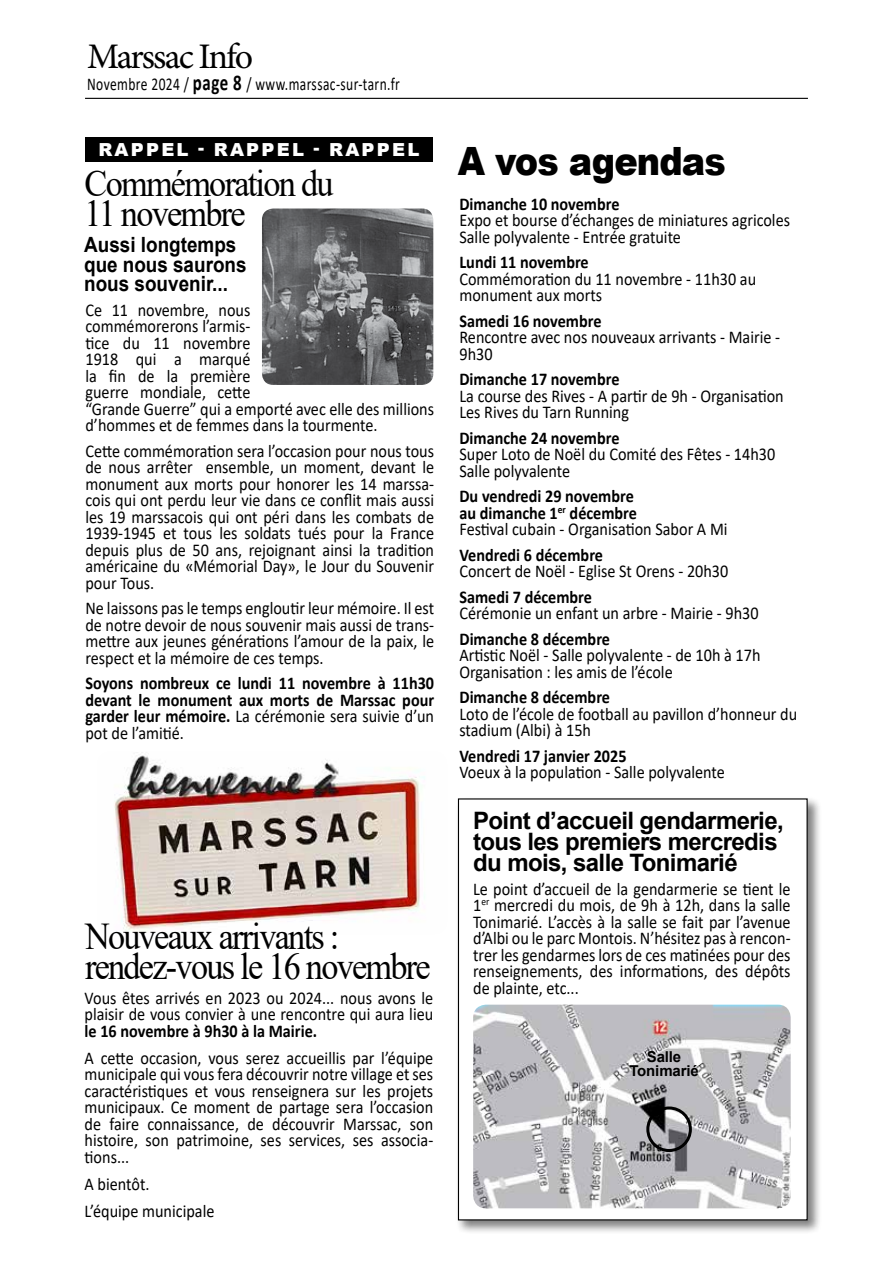
<style>
.page{position:relative;width:893px;height:1263px;background:#fff}
.page>*{position:absolute;margin:0;border:0;box-sizing:border-box;transform-origin:0 0}
.t1{font:900 39px "Arial";color:#000;scale:.9 1}
.t2{font:37.8px/30px "Times New Roman";letter-spacing:-.05em;color:#000;scale:.9 1}
.t3{font:36px "Minion Pro";letter-spacing:-.055em;color:#000}
.t4{font:700 24px/21px "Arial";letter-spacing:-.025em;color:#000}
.t5{font:700 21px/19.5px "Arial";color:#000;scale:.9 1}
.t6{font:18px/16.5px "Calibri";color:#000;scale:.9 1}
.t7{font:700 18px/16.5px "Calibri";color:#000;scale:.9 1}
.t8{font:18px "Calibri";letter-spacing:.03em;color:#000;scale:.75 1}
.t9{font:900 18px "Arial";letter-spacing:.125em;color:#fff}
.t10{font:700 15px/13.5px "Arial";letter-spacing:-.01em;color:#000;text-align:center}
.s1{font-weight:700;font-size:22.5px}
.s2{font-weight:400}
</style>
<div class="page">
<hr style="left:85px;top:98px;width:723px;height:1px;background:#000">
<img style="left:114px;top:755px;width:311px;height:176px">
<div style="left:456px;top:796px;width:366px;height:439px;background:#000;opacity:.5"></div>
<div style="left:458px;top:798px;width:350px;height:422px;background:#fff;border:1px solid #000"></div>
<img style="left:473px;top:1005px;width:318px;height:203px">
<div style="left:646px;top:1106px;width:46px;height:46px;border:3px solid #000;border-radius:50%"></div>
<img style="left:263px;top:209px;width:169px;height:175px">
<div style="left:259px;top:205px;width:177px;height:183px;border:3px solid #fff;border-radius:13px"></div>
<div style="left:85px;top:137px;width:348px;height:25px;background:#000"></div>
<h3 class="t3" style="left:87px;top:33px;width:168px">Marssac Info</h3>
<p class="t8" style="left:87px;top:72px;width:419px">Novembre 2024 / <span class="s1">page 8</span> / www.marssac-sur-tarn.fr</p>
<p class="t9" style="left:98px;top:136px;width:163px">RAPPEL - Rappel</p>
<p class="t9" style="left:314px;top:136px;width:107px">- RAPPEL</p>
<h2 class="t2" style="left:85px;top:167px;width:278px">Commémoration du<br>11 novembre</h2>
<p class="t5" style="left:84px;top:235px;width:182px">Aussi longtemps que nous saurons nous souvenir...</p>
<p class="t6" style="left:85px;top:301px;width:389px">Ce 11 novembre, nous<br>commémorerons l’armis-<br>tice du 11 novembre<br>1918 qui a marqué<br>la fin de la première<br>guerre mondiale, cette<br>“Grande Guerre” qui a emporté avec elle des millions d’hommes et de femmes dans la tourmente.</p>
<p class="t6" style="left:85px;top:442px;width:389px;text-align:justify">Cette commémoration sera l’occasion pour nous tous de nous arrêter ensemble, un moment, devant le monument aux morts pour honorer les 14 marssa&shy;cois qui ont perdu leur vie dans ce conflit mais aussi les 19 marssacois qui ont péri dans les combats de 1939-1945 et tous les soldats tués pour la France depuis plus de 50 ans, rejoignant ainsi la tradition américaine du «Mémorial Day», le Jour du Souvenir pour Tous.</p>
<p class="t6" style="left:85px;top:599px;width:389px;text-align:justify">Ne laissons pas le temps engloutir leur mémoire. Il est de notre devoir de nous souvenir mais aussi de trans&shy;mettre aux jeunes générations l’amour de la paix, le respect et la mémoire de ces temps.</p>
<p class="t7" style="left:85px;top:675px;width:389px;text-align:justify">Soyons nombreux ce lundi 11 novembre à 11h30 devant le monument aux morts de Marssac pour garder leur mémoire. <span class="s2">La cérémonie sera suivie d’un pot de l’amitié.</span></p>
<h2 class="t2" style="left:85px;top:920px;width:386px">Nouveaux arrivants : rendez-vous le 16 novembre</h2>
<p class="t6" style="left:85px;top:989px;width:389px">Vous êtes arrivés en 2023 ou 2024... nous avons le plaisir de vous convier à une rencontre qui aura lieu</p>
<p class="t7" style="left:85px;top:1022px;width:260px">le 16 novembre à 9h30 à la Mairie.</p>
<p class="t6" style="left:85px;top:1049px;width:389px;text-align:justify">A cette occasion, vous serez accueillis par l’équipe municipale qui vous fera découvrir notre village et ses caractéristiques et vous renseignera sur les projets municipaux. Ce moment de partage sera l’occasion de faire connaissance, de découvrir Marssac, son histoire, son patrimoine, ses services, ses associa&shy;tions...</p>
<p class="t6" style="left:85px;top:1170px;width:146px;line-height:27px">A bientôt.<br>L’équipe municipale</p>
<h1 class="t1" style="left:458px;top:133px;width:299px">A vos agendas</h1>
<p class="t7" style="left:459px;top:195px;width:179px">Dimanche 10 novembre</p>
<p class="t6" style="left:459px;top:211px;width:369px">Expo et bourse d’échanges de miniatures agricoles<br>Salle polyvalente - Entrée gratuite</p>
<p class="t7" style="left:459px;top:254px;width:145px">Lundi 11 novembre</p>
<p class="t6" style="left:459px;top:270px;width:331px">Commémoration du 11 novembre - 11h30 au monument aux morts</p>
<p class="t7" style="left:459px;top:312px;width:159px">Samedi 16 novembre</p>
<p class="t6" style="left:459px;top:328px;width:358px">Rencontre avec nos nouveaux arrivants - Mairie -<br>9h30</p>
<p class="t7" style="left:459px;top:371px;width:179px">Dimanche 17 novembre</p>
<p class="t6" style="left:459px;top:387px;width:362px">La course des Rives - A partir de 9h - Organisation<br>Les Rives du Tarn Running</p>
<p class="t7" style="left:459px;top:429px;width:179px">Dimanche 24 novembre</p>
<p class="t6" style="left:459px;top:445px;width:352px">Super Loto de Noël du Comité des Fêtes - 14h30<br>Salle polyvalente</p>
<p class="t7" style="left:459px;top:488px;width:299px">Du vendredi 29 novembre<br>au dimanche 1<sup>er</sup> décembre<br><span class="s2">Festival cubain - Organisation Sabor A Mi</span></p>
<p class="t7" style="left:459px;top:546px;width:161px">Vendredi 6 décembre</p>
<p class="t6" style="left:459px;top:562px;width:300px">Concert de Noël - Eglise St Orens - 20h30</p>
<p class="t7" style="left:459px;top:588px;width:149px">Samedi 7 décembre</p>
<p class="t6" style="left:459px;top:604px;width:334px">Cérémonie un enfant un arbre - Mairie - 9h30</p>
<p class="t7" style="left:459px;top:630px;width:169px">Dimanche 8 décembre</p>
<p class="t6" style="left:459px;top:646px;width:336px">Artistic Noël - Salle polyvalente - de 10h à 17h<br>Organisation : les amis de l’école</p>
<p class="t7" style="left:459px;top:689px;width:169px">Dimanche 8 décembre</p>
<p class="t6" style="left:459px;top:705px;width:377px">Loto de l’école de football au pavillon d’honneur du stadium (Albi) à 15h</p>
<p class="t7" style="left:459px;top:747px;width:187px">Vendredi 17 janvier 2025</p>
<p class="t6" style="left:459px;top:763px;width:296px">Voeux à la population - Salle polyvalente</p>
<h3 class="t4" style="left:473px;top:810px;width:312px">Point d’accueil gendarmerie, tous les premiers mercredis du mois, salle Tonimarié</h3>
<p class="t6" style="left:473px;top:880px;width:354px;text-align:justify">Le point d’accueil de la gendarmerie se tient le 1<sup>er</sup> mercredi du mois, de 9h à 12h, dans la salle Tonimarié. L’accès à la salle se fait par l’avenue d’Albi ou le parc Montois. N’hésitez pas à rencon&shy;trer les gendarmes lors de ces matinées pour des renseignements, des informations, des dépôts de plainte, etc...</p>
<p class="t10" style="left:629px;top:1050px;width:71px">Salle<br>Tonimarié</p>
</div>
